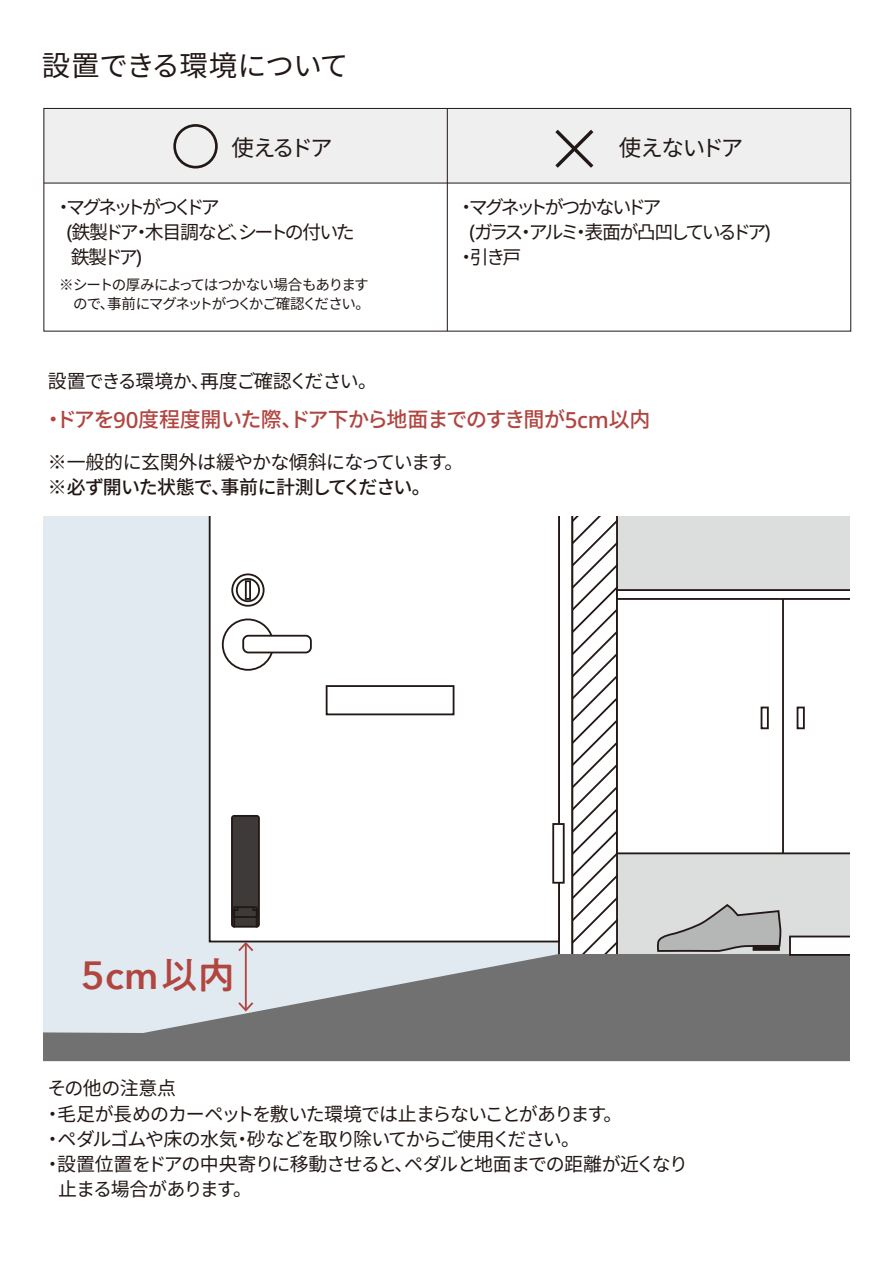
<style>
.page{position:relative;width:893px;height:1263px;background:#fff}
.page>*{position:absolute;margin:0;border:0;box-sizing:border-box;transform-origin:0 0}
.t1{font:600 38.55px "Avenir Next";color:#b14540}
.t2{font:28.5px "Noto Sans CJ Kjp";letter-spacing:-.025em;color:#221815}
.t3{font:22.5px "Noto Sans CJ Kjp";letter-spacing:-.135em;color:#221815}
.t4{font:500 21px "Noto Sans CJ Kjp";letter-spacing:-.05em;color:#b14540}
.t5{font:18.9px/25.2px "Noto Sans CJ Kjp";letter-spacing:-.155em;color:#221815}
.t6{font:18.9px "Noto Sans CJ Kjp";letter-spacing:-.075em;color:#221815}
.t7{font:18.9px "Noto Sans CJ Kjp";letter-spacing:-.045em;color:#221815}
.t8{font:18.9px "Noto Sans CJ Kjp";letter-spacing:-.05em;color:#221815}
.t9{font:18.9px "Noto Sans CJ Kjp";letter-spacing:-.025em;color:#221815}
.t10{font:500 18.9px "Noto Sans CJ Kjp";letter-spacing:-.035em;color:#221815}
.t11{font:18.9px "Noto Sans CJ Kjp";letter-spacing:-.03em;color:#221815}
.t12{font:14.55px/18.8px "Noto Sans CJ Kjp";letter-spacing:-.08em;color:#221815}
.s1{font-family:"Noto Sans";font-size:20.1px}
.s2{font-family:"Noto Sans";font-size:22.2px}
.s3{font-size:39.3px}
.s4{font-family:"PA1 Gothic Std N";font-weight:500;font-size:37.05px}
</style>
<div class="page">
<div style="left:44px;top:516px;width:806px;height:546px;background:#e1eaf0"></div>
<div style="left:618px;top:516px;width:232px;height:437px;background:#dcdddd"></div>
<div style="left:209px;top:516px;width:349px;height:426px;background:#fff"></div>
<div style="left:223px;top:619px;width:50px;height:51px;background:#fff;border-radius:50%"></div>
<div style="left:222px;top:618px;width:52px;height:53px;border:2px solid #221815;border-radius:50%"></div>
<div style="left:243px;top:636px;width:68px;height:16px;background:#fff;border-radius:5px"></div>
<div style="left:242px;top:635px;width:70px;height:18px;border:2px solid #221815;border-radius:5px"></div>
<div style="left:552px;top:823px;width:13px;height:61px;background:#fff;border:2px solid #221815"></div>
<div style="left:326px;top:685px;width:128px;height:30px;background:#fff;border:2px solid #221815"></div>
<svg style="left:232px;top:574px;width:32px;height:32px"></svg>
<div style="left:231px;top:573px;width:34px;height:34px;border:2px solid #221815;border-radius:50%"></div>
<svg style="left:237px;top:579px;width:22px;height:22px"></svg>
<div style="left:236px;top:578px;width:24px;height:24px;border:2px solid #221815;border-radius:50%"></div>
<svg style="left:245px;top:580px;width:6px;height:20px"></svg>
<svg style="left:230px;top:814px;width:31px;height:114px;background:#484342"></svg>
<svg style="left:558px;top:516px;width:60px;height:437px;background:#dad9d8"></svg>
<svg style="left:44px;top:953px;width:806px;height:107px"></svg>
<svg style="left:789px;top:935px;width:61px;height:21px"></svg>
<div style="left:616px;top:589px;width:168px;height:265px;background:#fff;border:2px solid #221815"></div>
<div style="left:782px;top:589px;width:68px;height:265px;background:#fff"></div>
<svg style="left:655px;top:902px;width:126px;height:51px;background:#b5b4b4"></svg>
<hr style="left:245px;top:944px;width:2px;height:65px;background:#b14540">
<svg style="left:238px;top:942px;width:15px;height:9px"></svg>
<svg style="left:238px;top:1002px;width:15px;height:9px"></svg>
<hr style="left:617px;top:598px;width:166px;height:2px;background:#221815">
<hr style="left:783px;top:598px;width:67px;height:2px;background:#221815">
<hr style="left:782px;top:599px;width:2px;height:254px;background:#221815">
<svg style="left:761px;top:706px;width:8px;height:23px"></svg>
<svg style="left:797px;top:706px;width:8px;height:23px"></svg>
<div style="left:44px;top:108px;width:806px;height:75px;background:#efefef"></div>
<hr style="left:447px;top:108px;width:1px;height:223px;background:#221815">
<div style="left:173px;top:124px;width:45px;height:44px;border:3px solid #221815;border-radius:50%"></div>
<svg style="left:555px;top:130px;width:38px;height:38px"></svg>
<hr style="left:44px;top:183px;width:806px;height:1px;background:#221815">
<div style="left:43px;top:108px;width:808px;height:223px;border:1px solid #221815"></div>
<h2 class="t2" style="left:42px;top:49px;width:308px">設置できる環境について</h2>
<p class="t3" style="left:232px;top:135px;width:102px">使えるドア</p>
<p class="t5" style="left:67px;top:194px;width:289px;text-indent:-13px">・マグネットがつくドア<br><span class="s1">(</span>鉄製ドア・木目調など、シートの付いた鉄製ドア<span class="s1">)</span></p>
<p class="t12" style="left:59px;top:276px;width:313px">※シートの厚みによってはつかない場合もあります　ので、事前にマグネットがつくかご確認ください。</p>
<p class="t3" style="left:619px;top:135px;width:126px">使えないドア</p>
<p class="t5" style="left:457px;top:194px;width:206px">・マグネットがつかないドア</p>
<p class="t5" style="left:469px;top:220px;width:303px"><span class="s1">(</span>ガラス・アルミ・表面が凸凹しているドア<span class="s1">)</span></p>
<p class="t6" style="left:457px;top:246px;width:66px">・引き戸</p>
<p class="t6" style="left:48px;top:371px;width:331px">設置できる環境か、再度ご確認ください。</p>
<p class="t4" style="left:43px;top:408px;width:609px">・ドアを<span class="s2">90</span>度程度開いた際、ドア下から地面までのすき間が<span class="s2">5cm</span>以内</p>
<p class="t9" style="left:48px;top:451px;width:417px">※一般的に玄関外は緩やかな傾斜になっています。</p>
<p class="t10" style="left:48px;top:476px;width:384px">※必ず開いた状態で、事前に計測してください。</p>
<h1 class="t1" style="left:81px;top:942px;width:155px"><span class="s3">5</span>cm<span class="s4">以内</span></h1>
<p class="t11" style="left:47px;top:1078px;width:130px">その他の注意点</p>
<p class="t8" style="left:43px;top:1103px;width:581px">・毛足が長めのカーペットを敷いた環境では止まらないことがあります。</p>
<p class="t6" style="left:43px;top:1128px;width:538px">・ペダルゴムや床の水気・砂などを取り除いてからご使用ください。</p>
<p class="t7" style="left:43px;top:1153px;width:646px">・設置位置をドアの中央寄りに移動させると、ペダルと地面までの距離が近くなり</p>
<p class="t6" style="left:58px;top:1179px;width:195px">止まる場合があります。</p>
</div>
